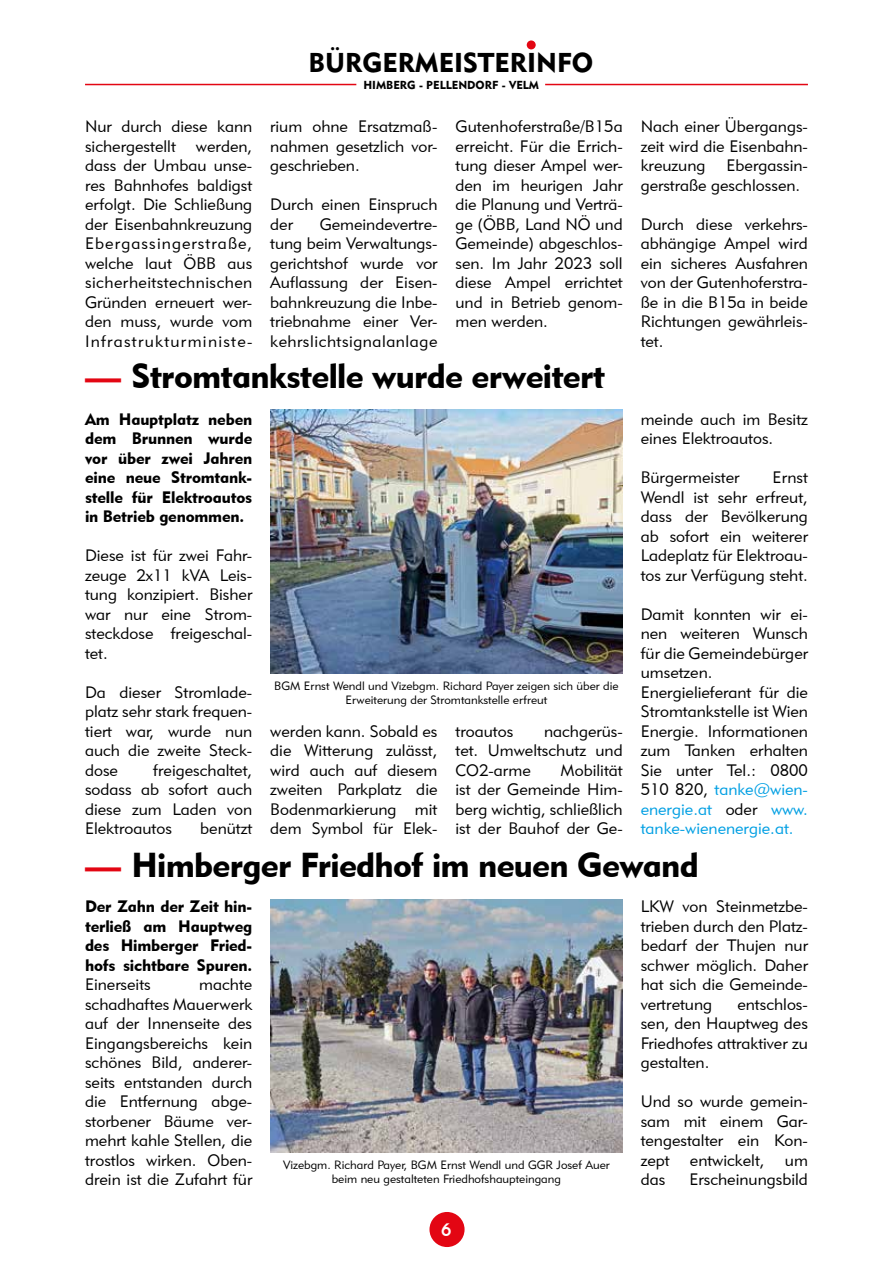
<style>
.page{position:relative;width:893px;height:1263px;background:#fff}
.page>*{position:absolute;margin:0;border:0;box-sizing:border-box;transform-origin:0 0}
.t1{font:34.5px "Geometric 415 BT Black A";letter-spacing:-.02em;color:#000}
.t2{font:27px "Geometric 415 BT Black A";color:#000}
.t3{font:18px "Geometric 415 BT Medium A";color:#fff}
.t4{font:16.5px/19.5px "Geometric 415 BT Lite A";color:#000;text-align:justify}
.t5{font:16.5px/19.5px "Geometric 415 BT Black A";letter-spacing:-.01em;color:#000;text-align:justify}
.t6{font:12px/14.4px "Geometric 415 BT Lite A";color:#000;text-align:center}
.t7{font:11.55px "Geometric 415 BT Black A";color:#000}
.s1{font-size:36px;color:#e30613}
.s2{color:#009fe3}
</style>
<div class="page">
<div style="left:527px;top:40px;width:9px;height:9px;background:#e30613;border-radius:50%"></div>
<hr style="left:85px;top:84px;width:271px;height:1px;background:#e30613">
<hr style="left:545px;top:84px;width:263px;height:1px;background:#e30613">
<div style="left:429px;top:1212px;width:36px;height:35px;background:#e30613;border-radius:50%"></div>
<img style="left:270px;top:410px;width:353px;height:263px">
<img style="left:270px;top:899px;width:353px;height:253px">
<h2 class="t2" style="left:309px;top:47px;width:286px">BÜRGERMEISTERINFO</h2>
<p class="t7" style="left:363px;top:78px;width:177px">HIMBERG - PELLENDORF - VELM</p>
<p class="t4" style="left:85px;top:116px;width:169px">Nur durch diese kann sichergestellt werden, dass der Umbau unse&shy;res Bahnhofes baldigst erfolgt. Die Schließung der Eisenbahnkreuzung Ebergassingerstraße, welche laut ÖBB aus sicherheitstechnischen Gründen erneuert wer&shy;den muss, wurde vom Infrastrukturministe-</p>
<p class="t4" style="left:270px;top:116px;width:169px">rium ohne Ersatzmaß&shy;nahmen gesetzlich vor&shy;geschrieben.</p>
<p class="t4" style="left:270px;top:194px;width:169px">Durch einen Einspruch der</p>
<p class="t4" style="left:270px;top:214px;width:169px;text-indent:49px">Gemeindevertre&shy;tung beim Verwaltungs&shy;gerichtshof wurde vor Auflassung der Eisen&shy;bahnkreuzung die Inbe&shy;triebnahme einer Ver&shy;kehrslichtsignalanlage</p>
<p class="t4" style="left:455px;top:116px;width:169px">Gutenhoferstraße/B15a erreicht. Für die Errich&shy;tung dieser Ampel wer&shy;den im heurigen Jahr die Planung und Verträ&shy;ge (ÖBB, Land NÖ und Gemeinde) abgeschlos&shy;sen. Im Jahr 2023 soll diese Ampel errichtet und in Betrieb genom&shy;men werden.</p>
<p class="t4" style="left:641px;top:116px;width:169px">Nach einer Übergangs&shy;zeit wird die Eisenbahn&shy;kreuzung</p>
<p class="t4" style="left:641px;top:155px;width:169px;text-indent:86px">Ebergassin&shy;gerstraße geschlossen.</p>
<p class="t4" style="left:641px;top:214px;width:169px">Durch diese verkehrs&shy;abhängige Ampel wird ein sicheres Ausfahren von der Gutenhoferstra&shy;ße in die B15a in beide Richtungen gewährleis&shy;tet.</p>
<h1 class="t1" style="left:85px;top:354px;width:522px"><span class="s1">—</span> Stromtankstelle wurde erweitert</h1>
<p class="t5" style="left:85px;top:409px;width:169px">Am Hauptplatz neben dem Brunnen wurde vor über zwei Jahren eine neue Stromtank&shy;stelle für Elektroautos in Betrieb genommen.</p>
<p class="t4" style="left:85px;top:545px;width:169px">Diese ist für zwei Fahr&shy;zeuge 2x11 kVA Leis&shy;tung konzipiert. Bisher war nur eine Strom&shy;steckdose freigeschal&shy;tet.</p>
<p class="t4" style="left:85px;top:682px;width:169px">Da dieser Stromlade&shy;platz sehr stark frequen&shy;tiert war, wurde nun auch die zweite Steck&shy;dose</p>
<p class="t4" style="left:85px;top:760px;width:169px;text-indent:68px">freigeschaltet, sodass ab sofort auch diese zum Laden von Elektroautos</p>
<p class="t4" style="left:200px;top:818px;width:53px">benützt</p>
<p class="t6" style="left:274px;top:678px;width:346px">BGM Ernst Wendl und Vizebgm. Richard Payer zeigen sich über die<br>Erweiterung der Stromtankstelle erfreut</p>
<p class="t4" style="left:270px;top:721px;width:169px">werden kann. Sobald es die Witterung zulässt, wird auch auf diesem zweiten Parkplatz die Bodenmarkierung mit dem Symbol für Elek-</p>
<p class="t4" style="left:455px;top:721px;width:59px">troautos</p>
<p class="t4" style="left:455px;top:721px;width:169px;text-indent:89px">nachgerüs&shy;tet. Umweltschutz und CO2-arme</p>
<p class="t4" style="left:455px;top:760px;width:169px;text-indent:105px">Mobilität ist der Gemeinde Him&shy;berg wichtig, schließlich ist der Bauhof der Ge-</p>
<p class="t4" style="left:641px;top:409px;width:169px">meinde auch im Besitz eines Elektroautos.</p>
<p class="t4" style="left:641px;top:467px;width:100px">Bürgermeister</p>
<p class="t4" style="left:641px;top:467px;width:169px;text-indent:132px">Ernst Wendl ist sehr erfreut, dass der Bevölkerung ab sofort ein weiterer Ladeplatz für Elektroau&shy;tos zur Verfügung steht.</p>
<p class="t4" style="left:641px;top:604px;width:169px;text-align:left">Damit konnten wir ei&shy;nen weiteren Wunsch für die Gemeindebürger umsetzen.<br>Energielieferant für die<br>Stromtankstelle ist Wien<br>Energie. Informationen zum Tanken erhalten<br>Sie unter Tel.: 0800<br>510 820, <span class="s2">tanke@wien&shy;energie.at</span> oder <span class="s2">www. tanke-wienenergie.at.</span></p>
<h1 class="t1" style="left:85px;top:843px;width:615px"><span class="s1">—</span> Himberger Friedhof im neuen Gewand</h1>
<p class="t5" style="left:85px;top:896px;width:169px">Der Zahn der Zeit hin&shy;terließ am Hauptweg des Himberger Fried&shy;hofs sichtbare Spuren.</p>
<p class="t4" style="left:85px;top:974px;width:67px">Einerseits</p>
<p class="t4" style="left:85px;top:974px;width:169px;text-indent:114px">machte schadhaftes Mauerwerk auf der Innenseite des Eingangsbereichs kein schönes Bild, anderer&shy;seits entstanden durch die Entfernung abge&shy;storbener Bäume ver&shy;mehrt kahle Stellen, die trostlos wirken. Oben&shy;drein ist die Zufahrt für</p>
<p class="t6" style="left:283px;top:1157px;width:328px">Vizebgm. Richard Payer, BGM Ernst Wendl und GGR Josef Auer beim neu gestalteten Friedhofshaupteingang</p>
<p class="t3" style="left:441px;top:1218px;width:12px">6</p>
<p class="t4" style="left:641px;top:896px;width:169px">LKW von Steinmetzbe&shy;trieben durch den Platz&shy;bedarf der Thujen nur schwer möglich. Daher hat sich die Gemeinde&shy;vertretung</p>
<p class="t4" style="left:641px;top:994px;width:169px;text-indent:97px">entschlos&shy;sen, den Hauptweg des Friedhofes attraktiver zu gestalten.</p>
<p class="t4" style="left:641px;top:1091px;width:169px">Und so wurde gemein&shy;sam mit einem Gar&shy;tengestalter ein Kon&shy;zept entwickelt, um das</p>
<p class="t4" style="left:689px;top:1170px;width:120px">Erscheinungsbild</p>
</div>
